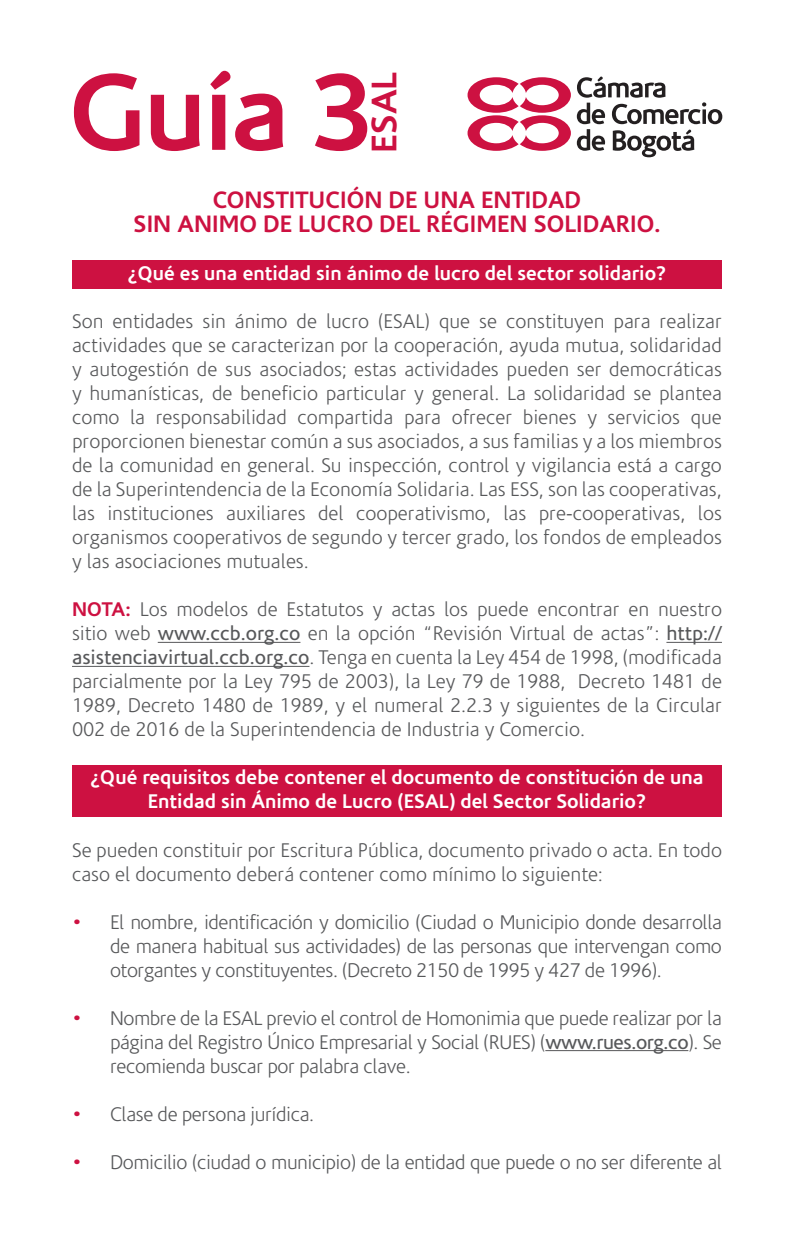
<style>
.page{position:relative;width:794px;height:1248px;background:#fff}
.page>*{position:absolute;margin:0;border:0;box-sizing:border-box;transform-origin:0 0}
.t1{font:700 110px "Corisande";color:#cd1141}
.t2{font:700 36px "Corisande";color:#cd1141}
.t3{font:700 24px/24px "Corisande";color:#cd1141;text-align:center}
.t4{font:300 20px/24px "Corisande";color:#57585a;text-align:justify}
.t5{font:700 20px/24px "Corisande";color:#fff;text-align:center}
.t6{font:300 20px "Corisande";letter-spacing:-.02em;color:#57585a}
.s1{font-weight:700;color:#cd1141}
.s2{font-weight:400}
</style>
<div class="page">
<div style="left:72px;top:260px;width:650px;height:28px;background:#cd1141"></div>
<div style="left:72px;top:765px;width:650px;height:51px;background:#cd1141"></div>
<hr style="left:158px;top:641px;width:142px;height:1px;background:#57585a">
<hr style="left:666px;top:641px;width:56px;height:1px;background:#57585a">
<hr style="left:72px;top:665px;width:237px;height:1px;background:#57585a">
<hr style="left:545px;top:1049px;width:143px;height:1px;background:#57585a">
<svg style="left:577px;top:77px;width:145px;height:80px"></svg>
<svg style="left:467px;top:77px;width:104px;height:74px"></svg>
<h1 class="t1" style="left:69px;top:49px;width:305px">Guía 3</h1>
<h2 class="t2" style="left:363px;top:153px;width:82px;rotate:-90deg">ESAL</h2>
<p class="t3" style="left:134px;top:188px;width:528px">CONSTITUCIÓN DE UNA ENTIDAD<br>SIN ANIMO DE LUCRO DEL RÉGIMEN SOLIDARIO.</p>
<p class="t5" style="left:128px;top:261px;width:540px">¿Qué es una entidad sin ánimo de lucro del sector solidario?</p>
<p class="t4" style="left:72px;top:310px;width:651px">Son entidades sin ánimo de lucro (ESAL) que se constituyen para realizar actividades que se caracterizan por la cooperación, ayuda mutua, solidaridad y autogestión de sus asociados; estas actividades pueden ser democráticas y humanísticas, de beneficio particular y general. La solidaridad se plantea como la responsabilidad compartida para ofrecer bienes y servicios que proporcionen bienestar común a sus asociados, a sus familias y a los miembros de la comunidad en general. Su inspección, control y vigilancia está a cargo de la Superintendencia de la Economía Solidaria. Las ESS, son las cooperativas, las instituciones auxiliares del cooperativismo, las pre-cooperativas, los organismos cooperativos de segundo y tercer grado, los fondos de empleados y las asociaciones mutuales.</p>
<p class="t4" style="left:72px;top:598px;width:651px"><span class="s1">NOTA:</span> Los modelos de Estatutos y actas los puede encontrar en nuestro sitio web <span class="s2">www.ccb.org.co</span> en la opción “Revisión Virtual de actas”: <span class="s2">http:// asistenciavirtual.ccb.org.co</span>. Tenga en cuenta la Ley 454 de 1998, (modificada parcialmente por la Ley 795 de 2003), la Ley 79 de 1988, Decreto 1481 de 1989, Decreto 1480 de 1989, y el numeral 2.2.3 y siguientes de la Circular 002 de 2016 de la Superintendencia de Industria y Comercio.</p>
<p class="t5" style="left:90px;top:765px;width:614px">¿Qué requisitos debe contener el documento de constitución de una<br>Entidad sin Ánimo de Lucro (ESAL) del Sector Solidario?</p>
<p class="t4" style="left:72px;top:838px;width:651px">Se pueden constituir por Escritura Pública, documento privado o acta. En todo caso el documento deberá contener como mínimo lo siguiente:</p>
<p class="t4" style="left:110px;top:910px;width:613px;text-indent:-38px"><span class="s1">•</span> El nombre, identificación y domicilio (Ciudad o Municipio donde desarrolla de manera habitual sus actividades) de las personas que intervengan como otorgantes y constituyentes. (Decreto 2150 de 1995 y 427 de 1996).</p>
<p class="t4" style="left:110px;top:1006px;width:613px;text-indent:-38px"><span class="s1">•</span> Nombre de la ESAL previo el control de Homonimia que puede realizar por la página del Registro Único Empresarial y Social (RUES) (<span class="s2">www.rues.org.co</span>). Se recomienda buscar por palabra clave.</p>
<p class="t6" style="left:72px;top:1103px;width:244px"><span class="s1">•</span> Clase de persona jurídica.</p>
<p class="t6" style="left:72px;top:1151px;width:651px"><span class="s1">•</span> Domicilio (ciudad o municipio) de la entidad que puede o no ser diferente al</p>
</div>
